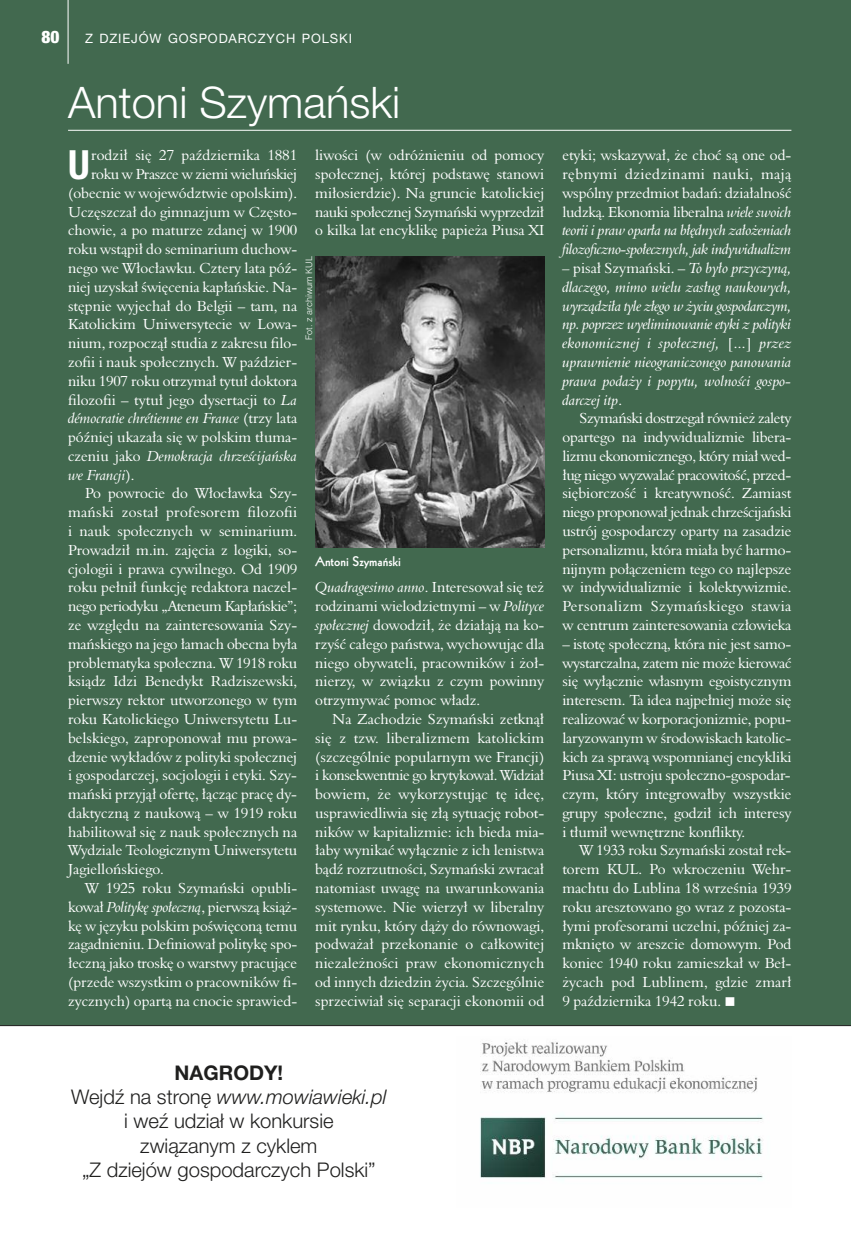
<style>
.page{position:relative;width:851px;height:1234px;background:#fff}
.page>*{position:absolute;margin:0;border:0;box-sizing:border-box;transform-origin:0 0}
.t1{font:300 43.5px "Helvetica Neue LT Com";color:#fff}
.t2{font:700 condensed 40.2px "Helvetica Neue LT Com";color:#fff}
.t3{font:300 20.25px/24.3px "Helvetica Neue LT Com";color:#1f1f1e;text-align:center}
.t4{font:900 condensed 17.25px "Helvetica Neue LT Com";color:#fff}
.t5{font:15px/18.8px "Aldine 401 EU";color:#fff;text-align:justify}
.t6{font:italic 15px/18.8px "Aldine 401 EU";color:#fff;text-align:justify}
.t7{font:15px "Aldine 401 EU";letter-spacing:-.03em;color:#fff}
.t8{font:15px "Aldine 401 EU";letter-spacing:.02em;color:#fff}
.t9{font:15px "Aldine 401 EU";letter-spacing:-.025em;color:#fff}
.t10{font:700 13.5px "Geometric 231 EU";color:#fff}
.t11{font:12.9px "Helvetica Neue LT Com";letter-spacing:.065em;color:#fff}
.t12{font:300 9px "Helvetica";color:#fff}
.s1{font-style:italic}
.s2{font-style:normal}
.s3{font-weight:700}
</style>
<div class="page">
<div style="left:0;top:0;width:850px;height:1025px;background:#42694f"></div>
<img style="left:480px;top:1041px;width:283px;height:138px">
<hr style="left:68px;top:130px;width:723px;height:1px;background:#fff">
<img style="left:315px;top:256px;width:229px;height:291px">
<hr style="left:68px;top:0;width:1px;height:64px;background:#fff">
<hr style="left:0;top:1025px;width:850px;height:1px;background:#1f1f1e">
<p class="t4" style="left:42px;top:27px;width:19px">80</p>
<p class="t11" style="left:85px;top:30px;width:268px">Z DZIEJÓW GOSPODARCZYCH POLSKI</p>
<h1 class="t1" style="left:68px;top:76px;width:333px">Antoni Szymański</h1>
<h2 class="t2" style="left:68px;top:141px;width:23px">U</h2>
<p class="t5" style="left:91px;top:146px;width:207px">rodził się 27 października 1881</p>
<p class="t9" style="left:91px;top:165px;width:207px">roku w Praszce w ziemi wieluńskiej</p>
<p class="t5" style="left:68px;top:183px;width:230px">(obecnie w województwie opolskim).</p>
<p class="t5" style="left:68px;top:202px;width:230px">Uczęszczał do gimnazjum w Często-</p>
<p class="t5" style="left:68px;top:221px;width:230px">chowie, a po maturze zdanej w 1900</p>
<p class="t5" style="left:68px;top:240px;width:230px">roku wstąpił do seminarium duchow-</p>
<p class="t5" style="left:68px;top:258px;width:230px">nego we Włocławku. Cztery lata póź-</p>
<p class="t5" style="left:68px;top:277px;width:230px">niej uzyskał święcenia kapłańskie. Na-</p>
<p class="t5" style="left:68px;top:296px;width:230px">stępnie wyjechał do Belgii – tam, na</p>
<p class="t5" style="left:68px;top:315px;width:230px">Katolickim Uniwersytecie w Lowa-</p>
<p class="t5" style="left:68px;top:334px;width:230px">nium, rozpoczął studia z zakresu filo-</p>
<p class="t5" style="left:68px;top:352px;width:230px">zofii i nauk społecznych. W paździer-</p>
<p class="t5" style="left:68px;top:371px;width:230px">niku 1907 roku otrzymał tytuł doktora</p>
<p class="t5" style="left:68px;top:390px;width:230px">filozofii – tytuł jego dysertacji to <span class="s1">La</span></p>
<p class="t6" style="left:68px;top:409px;width:230px">démocratie chrétienne en France <span class="s2">(trzy lata</span></p>
<p class="t5" style="left:68px;top:427px;width:230px">później ukazała się w polskim tłuma-</p>
<p class="t6" style="left:68px;top:446px;width:230px"><span class="s2">czeniu jako</span> Demokracja chrześcĳańska</p>
<p class="t6" style="left:68px;top:465px;width:68px">we Francji<span class="s2">).</span></p>
<p class="t5" style="left:85px;top:484px;width:213px">Po powrocie do Włocławka Szy-</p>
<p class="t8" style="left:68px;top:503px;width:230px">mański został profesorem filozofii</p>
<p class="t5" style="left:68px;top:521px;width:230px">i nauk społecznych w seminarium.</p>
<p class="t5" style="left:68px;top:540px;width:230px">Prowadził m.in. zajęcia z logiki, so-</p>
<p class="t5" style="left:68px;top:559px;width:230px">cjologii i prawa cywilnego. Od 1909</p>
<p class="t5" style="left:68px;top:578px;width:230px">roku pełnił funkcję redaktora naczel-</p>
<p class="t7" style="left:68px;top:597px;width:230px">nego periodyku „Ateneum Kapłańskie”;</p>
<p class="t5" style="left:68px;top:615px;width:230px">ze względu na zainteresowania Szy-</p>
<p class="t5" style="left:68px;top:634px;width:230px">mańskiego na jego łamach obecna była</p>
<p class="t5" style="left:68px;top:653px;width:230px">problematyka społeczna. W 1918 roku</p>
<p class="t5" style="left:68px;top:671px;width:230px">ksiądz Idzi Benedykt Radziszewski,</p>
<p class="t5" style="left:68px;top:690px;width:230px">pierwszy rektor utworzonego w tym</p>
<p class="t5" style="left:68px;top:709px;width:230px">roku Katolickiego Uniwersytetu Lu-</p>
<p class="t5" style="left:68px;top:728px;width:230px">belskiego, zaproponował mu prowa-</p>
<p class="t5" style="left:68px;top:747px;width:230px">dzenie wykładów z polityki społecznej</p>
<p class="t5" style="left:68px;top:765px;width:230px">i gospodarczej, socjologii i etyki. Szy-</p>
<p class="t5" style="left:68px;top:784px;width:230px">mański przyjął ofertę, łącząc pracę dy-</p>
<p class="t5" style="left:68px;top:803px;width:230px">daktyczną z naukową – w 1919 roku</p>
<p class="t5" style="left:68px;top:822px;width:230px">habilitował się z nauk społecznych na</p>
<p class="t5" style="left:68px;top:840px;width:230px">Wydziale Teologicznym Uniwersytetu</p>
<p class="t5" style="left:68px;top:859px;width:97px">Jagiellońskiego.</p>
<p class="t5" style="left:85px;top:878px;width:213px">W 1925 roku Szymański opubli-</p>
<p class="t5" style="left:68px;top:897px;width:230px">kował <span class="s1">Politykę społeczną</span>, pierwszą książ-</p>
<p class="t5" style="left:68px;top:916px;width:230px">kę w języku polskim poświęconą temu</p>
<p class="t5" style="left:68px;top:934px;width:230px">zagadnieniu. Definiował politykę spo-</p>
<p class="t5" style="left:68px;top:953px;width:230px">łeczną jako troskę o warstwy pracujące</p>
<p class="t5" style="left:68px;top:972px;width:230px">(przede wszystkim o pracowników fi-</p>
<p class="t5" style="left:68px;top:991px;width:230px">zycznych) opartą na cnocie sprawied-</p>
<p class="t5" style="left:315px;top:146px;width:230px">liwości (w odróżnieniu od pomocy społecznej, której podstawę stanowi miłosierdzie). Na gruncie katolickiej nauki społecznej Szymański wyprzedził o kilka lat encyklikę papieża Piusa XI</p>
<p class="t12" style="left:301px;top:339px;width:85px;rotate:-90deg">Fot. z archiwum KUL</p>
<p class="t10" style="left:315px;top:552px;width:87px">Antoni Szymański</p>
<p class="t5" style="left:315px;top:578px;width:230px"><span class="s1">Quadragesimo anno</span>. Interesował się też rodzinami wielodzietnymi – w <span class="s1">Polityce społecznej</span> dowodził, że działają na ko&shy;rzyść całego państwa, wychowując dla niego obywateli, pracowników i żoł&shy;nierzy, w związku z czym powinny otrzymywać pomoc władz.</p>
<p class="t5" style="left:315px;top:709px;width:230px;text-indent:17px">Na Zachodzie Szymański zetknął się z tzw. liberalizmem katolickim (szczególnie popularnym we Francji) i konsekwentnie go krytykował. Widział bowiem, że wykorzystując tę ideę, usprawiedliwia się złą sytuację robot&shy;ników w kapitalizmie: ich bieda mia&shy;łaby wynikać wyłącznie z ich lenistwa bądź rozrzutności, Szymański zwracał natomiast uwagę na uwarunkowania systemowe. Nie wierzył w liberalny mit rynku, który dąży do równowagi, podważał przekonanie o całkowitej niezależności praw ekonomicznych od innych dziedzin życia. Szczególnie sprzeciwiał się separacji ekonomii od</p>
<p class="t5" style="left:562px;top:146px;width:230px">etyki; wskazywał, że choć są one od&shy;rębnymi dziedzinami nauki, mają wspólny przedmiot badań: działalność ludzką. Ekonomia liberalna <span class="s1">wiele swoich teorii i praw oparła na błędnych założeniach filozoficzno-społecznych, jak indywidualizm</span></p>
<p class="t6" style="left:562px;top:259px;width:230px">– <span class="s2">pisał Szymański. –</span> To było przyczyną, dlaczego, mimo wielu zasług naukowych, wyrządziła tyle złego w życiu gospodarczym, np. poprzez wyeliminowanie etyki z polityki ekonomicznej i społecznej, <span class="s2">[...]</span> przez uprawnienie nieograniczonego panowania prawa podaży i popytu, wolności gospo&shy;darczej itp<span class="s2">.</span></p>
<p class="t5" style="left:562px;top:409px;width:230px;text-indent:17px">Szymański dostrzegał również zalety opartego na indywidualizmie libera&shy;lizmu ekonomicznego, który miał wed&shy;ług niego wyzwalać pracowitość, przed&shy;siębiorczość i kreatywność. Zamiast niego proponował jednak chrześcĳański ustrój gospodarczy oparty na zasadzie personalizmu, która miała być harmo&shy;nĳnym połączeniem tego co najlepsze w indywidualizmie i kolektywizmie.<br>Personalizm Szymańskiego stawia w centrum zainteresowania człowieka</p>
<p class="t5" style="left:562px;top:634px;width:230px">– istotę społeczną, która nie jest samo&shy;wystarczalna, zatem nie może kierować się wyłącznie własnym egoistycznym interesem. Ta idea najpełniej może się realizować w korporacjonizmie, popu&shy;laryzowanym w środowiskach katolic&shy;kich za sprawą wspomnianej encykliki Piusa XI: ustroju społeczno-gospodar&shy;czym, który integrowałby wszystkie grupy społeczne, godził ich interesy i tłumił wewnętrzne konflikty.</p>
<p class="t5" style="left:562px;top:840px;width:230px;text-indent:17px">W 1933 roku Szymański został rek&shy;torem KUL. Po wkroczeniu Wehr&shy;machtu do Lublina 18 września 1939 roku aresztowano go wraz z pozosta&shy;łymi profesorami uczelni, później za&shy;mknięto w areszcie domowym. Pod koniec 1940 roku zamieszkał w Beł&shy;życach pod Lublinem, gdzie zmarł 9 października 1942 roku. ■</p>
<h3 class="t3" style="left:71px;top:1059px;width:317px"><span class="s3">NAGRODY!<br></span>Wejdź na stronę <span class="s1">www.mowiawieki.pl </span>i weź udział w konkursie<br>związanym z cyklem<br>„Z dziejów gospodarczych Polski”</h3>
</div>
